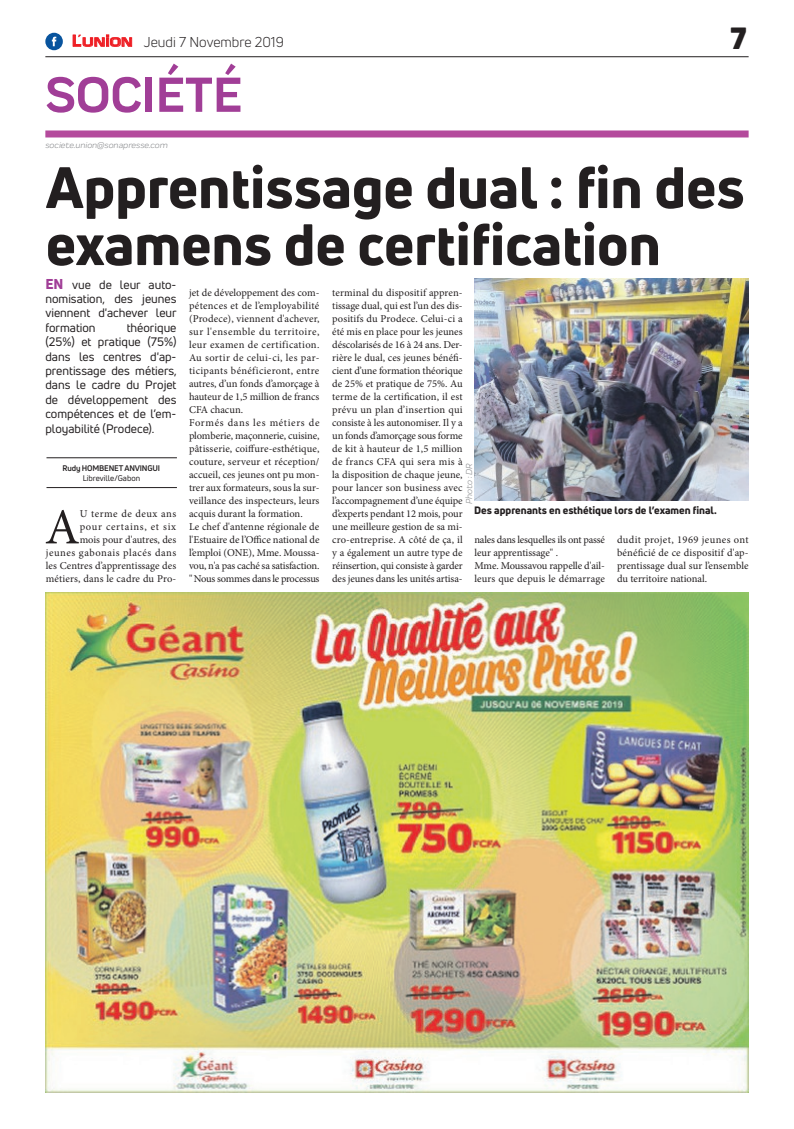
<style>
.page{position:relative;width:794px;height:1129px;background:#fff}
.page>*{position:absolute;margin:0;border:0;box-sizing:border-box;transform-origin:0 0}
.t1{font:800 57px/57px "Uni Neue";color:#231f20}
.t2{font:700 51px "Praktika";color:#a13e97}
.t3{font:50.5px "Minion Pro";color:#231f20}
.t4{font:900 30px "Uni Neue";color:#231f20}
.t5{font:14px "Uni Neue";color:#231f20}
.t6{font:12px/14.4px "Uni Neue";color:#231f20;text-align:justify}
.t7{font:10.5px/13px "Minion Pro";color:#231f20}
.t8{font:800 10.5px "Uni Neue";color:#231f20}
.t9{font:italic 9px "Praktika";color:#818386}
.t10{font:700 8px "Uni Neue";letter-spacing:-.02em;color:#231f20}
.t11{font:8px "Uni Neue";color:#231f20}
.s1{font-family:"Eurostile";font-weight:600;font-size:15px;color:#ee1d23}
.s2{font-family:"Eurostile";font-weight:600;font-size:11.4px;color:#ee1d23}
.s3{font-weight:800;font-size:14px;color:#a13e97}
</style>
<div class="page">
<hr style="left:45px;top:56px;width:703px;height:1px;background:#231f20">
<div style="left:45px;top:130px;width:703px;height:7px;background:#b44a9c"></div>
<svg style="left:72px;top:34px;width:60px;height:13px"></svg>
<div style="left:45px;top:33px;width:18px;height:17px;background:#08549e;border-radius:50%"></div>
<svg style="left:52px;top:37px;width:4px;height:9px"></svg>
<img style="left:45px;top:592px;width:703px;height:499px">
<hr style="left:46px;top:487px;width:131px;height:1px;background:#231f20">
<hr style="left:46px;top:457px;width:131px;height:1px;background:#231f20">
<img style="left:474px;top:279px;width:274px;height:221px">
<h3 class="t5" style="left:72px;top:33px;width:213px"><span class="s1">L</span><span class="s2">UNION</span> Jeudi 7 Novembre 2019</h3>
<h2 class="t2" style="left:45px;top:54px;width:198px">SOCIÉTÉ</h2>
<p class="t9" style="left:45px;top:139px;width:124px">societe.union@sonapresse.com</p>
<h3 class="t4" style="left:730px;top:17px;width:18px">7</h3>
<h1 class="t1" style="left:46px;top:158px;width:700px">Apprentissage dual : fin des examens de certification</h1>
<p class="t6" style="left:45px;top:277px;width:133px"><span class="s3">EN</span> vue de leur auto&shy;nomisation, des jeunes viennent d'achever leur formation</p>
<p class="t7" style="left:189px;top:286px;width:132px">jet de développement des com&shy;pétences et de l’employabilité (Prodece), viennent d'achever, sur l'ensemble du territoire, leur examen de certification.<br>Au sortir de celui-ci, les par&shy;ticipants bénéficieront, entre autres, d’un fonds d’amorçage à hauteur de 1,5 million de francs<br>CFA chacun.<br>Formés dans les métiers de plomberie, maçonnerie, cuisine, pâtisserie, coiffure-esthétique, couture, serveur et réception/ accueil, ces jeunes ont pu mon&shy;trer aux formateurs, sous la sur&shy;veillance des inspecteurs, leurs acquis durant la formation.<br>Le chef d'antenne régionale de l'Estuaire de l’Office national de l’emploi (ONE), Mme. Moussa&shy;vou, n'a pas caché sa satisfaction. " Nous sommes dans le processus</p>
<p class="t7" style="left:332px;top:286px;width:132px;text-align:justify">terminal du dispositif appren&shy;tissage dual, qui est l’un des dis&shy;positifs du Prodece. Celui-ci a été mis en place pour les jeunes déscolarisés de 16 à 24 ans. Der&shy;rière le dual, ces jeunes bénéfi&shy;cient d’une formation théorique de 25% et pratique de 75%. Au terme de la certification, il est prévu un plan d’insertion qui consiste à les autonomiser. Il y a un fonds d’amorçage sous forme de kit à hauteur de 1,5 million de francs CFA qui sera mis à la disposition de chaque jeune, pour lancer son business avec l’accompagnement d’une équipe d’experts pendant 12 mois, pour une meilleure gestion de sa mi&shy;cro-entreprise. A côté de ça, il y a également un autre type de réinsertion, qui consiste à garder des jeunes dans les unités artisa-</p>
<p class="t6" style="left:45px;top:320px;width:133px;text-indent:81px">théorique (25%) et pratique (75%) dans les centres d'ap&shy;prentissage des métiers, dans le cadre du Projet de développement des compétences et de l’em&shy;ployabilité (Prodece).</p>
<p class="t10" style="left:63px;top:462px;width:99px">Rudy HOMBENET ANVINGUI</p>
<p class="t11" style="left:83px;top:473px;width:59px">Libreville/Gabon</p>
<p class="t9" style="left:463px;top:503px;width:41px;rotate:-90deg">Photo : DR</p>
<p class="t8" style="left:474px;top:503px;width:244px">Des apprenants en esthétique lors de l’examen final.</p>
<h3 class="t3" style="left:45px;top:493px;width:36px">A</h3>
<p class="t7" style="left:46px;top:507px;width:132px;text-align:right">U terme de deux ans<br>pour certains, et six<br>mois pour d'autres, des<br>jeunes gabonais placés dans les Centres d’apprentissage des métiers, dans le cadre du Pro-</p>
<p class="t7" style="left:474px;top:533px;width:132px">nales dans lesquelles ils ont passé leur apprentissage" .<br>Mme. Moussavou rappelle d'ail&shy;leurs que depuis le démarrage</p>
<p class="t7" style="left:617px;top:533px;width:133px;text-align:justify">dudit projet, 1969 jeunes ont bénéficié de ce dispositif d'ap&shy;prentissage dual sur l’ensemble du territoire national.</p>
</div>
